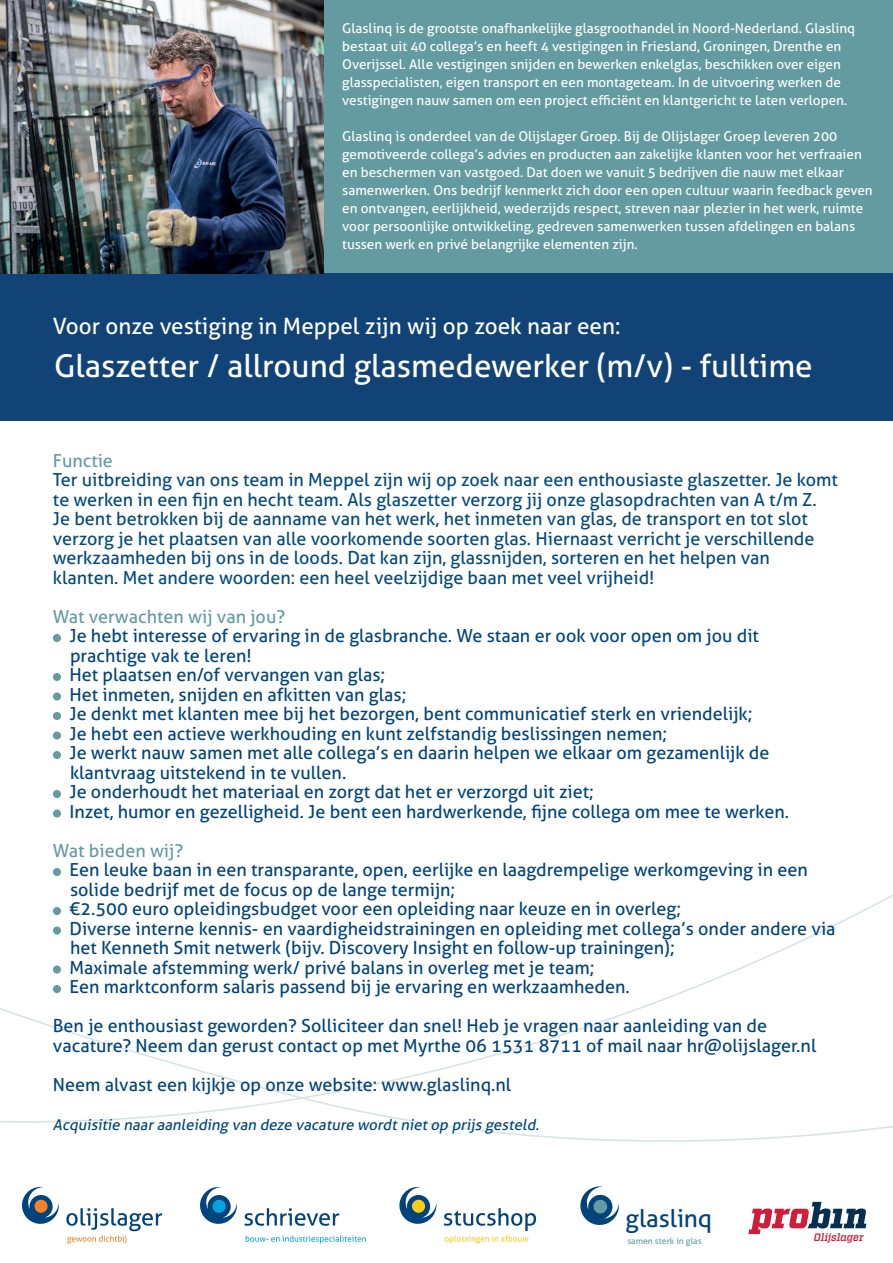
<style>
.page{position:relative;width:893px;height:1263px;background:#fff}
.page>*{position:absolute;margin:0;border:0;box-sizing:border-box;transform-origin:0 0}
.t1{font:31.5px "Aller";color:#fff}
.t2{font:24.45px "Aller";letter-spacing:-.005em;color:#00447b}
.t3{font:22.5px "Aller";color:#fff}
.t4{font:18px/19.5px "Aller";color:#00447b}
.t5{font:18px/19.5px "Aller";color:#044a7c}
.t6{font:18px "Aller";color:#649ba1}
.t7{font:italic 15px "Aller";color:#00447b}
.t8{font:13.5px/18px "Aller";color:#fff}
.t9{font:italic 600 10.8px "Factoria";letter-spacing:-.005em;color:#d01d39}
.t10{font:8.7px "Aller";letter-spacing:-.005em;color:#639ca2}
</style>
<div class="page">
<div style="left:1px;top:0;width:892px;height:273px;background:#649ba1"></div>
<div style="left:0;top:273px;width:893px;height:148px;background:#114376"></div>
<svg style="left:399px;top:1186px;width:37px;height:38px"></svg>
<svg style="left:444px;top:1208px;width:92px;height:36px"></svg>
<svg style="left:200px;top:1187px;width:37px;height:37px"></svg>
<svg style="left:244px;top:1208px;width:95px;height:18px"></svg>
<svg style="left:246px;top:1235px;width:120px;height:8px"></svg>
<svg style="left:22px;top:1186px;width:37px;height:38px"></svg>
<svg style="left:66px;top:1208px;width:96px;height:36px"></svg>
<svg style="left:0;top:1008px;width:893px;height:134px"></svg>
<div style="left:53px;top:634px;width:8px;height:8px;background:#649ba1;border-radius:50%"></div>
<div style="left:53px;top:673px;width:8px;height:8px;background:#649ba1;border-radius:50%"></div>
<div style="left:53px;top:692px;width:8px;height:8px;background:#649ba1;border-radius:50%"></div>
<div style="left:53px;top:712px;width:8px;height:8px;background:#649ba1;border-radius:50%"></div>
<div style="left:53px;top:731px;width:8px;height:8px;background:#649ba1;border-radius:50%"></div>
<div style="left:53px;top:751px;width:8px;height:8px;background:#649ba1;border-radius:50%"></div>
<div style="left:53px;top:790px;width:8px;height:8px;background:#649ba1;border-radius:50%"></div>
<div style="left:53px;top:809px;width:8px;height:8px;background:#649ba1;border-radius:50%"></div>
<div style="left:53px;top:868px;width:8px;height:8px;background:#649ba1;border-radius:50%"></div>
<div style="left:53px;top:907px;width:8px;height:8px;background:#649ba1;border-radius:50%"></div>
<div style="left:53px;top:926px;width:8px;height:8px;background:#649ba1;border-radius:50%"></div>
<div style="left:53px;top:965px;width:8px;height:8px;background:#649ba1;border-radius:50%"></div>
<div style="left:53px;top:985px;width:8px;height:8px;background:#649ba1;border-radius:50%"></div>
<img style="left:0;top:0;width:323px;height:273px">
<svg style="left:580px;top:1186px;width:39px;height:39px"></svg>
<svg style="left:748px;top:1202px;width:118px;height:32px"></svg>
<p class="t8" style="left:342px;top:20px;width:514px">Glaslinq is de grootste onafhankelijke glasgroothandel in Noord-Nederland. Glaslinq bestaat uit 40 collega’s en heeft 4 vestigingen in Friesland, Groningen, Drenthe en Overijssel. Alle vestigingen snijden en bewerken enkelglas, beschikken over eigen glasspecialisten, eigen transport en een montageteam. In de uitvoering werken de vestigingen nauw samen om een project efficiënt en klantgericht te laten verlopen.</p>
<p class="t8" style="left:342px;top:128px;width:532px">Glaslinq is onderdeel van de Olijslager Groep. Bij de Olijslager Groep leveren 200 gemotiveerde collega’s advies en producten aan zakelijke klanten voor het verfraaien en beschermen van vastgoed. Dat doen we vanuit 5 bedrijven die nauw met elkaar samenwerken. Ons bedrijf kenmerkt zich door een open cultuur waarin feedback geven en ontvangen, eerlijkheid, wederzijds respect, streven naar plezier in het werk, ruimte voor persoonlijke ontwikkeling, gedreven samenwerken tussen afdelingen en balans tussen werk en privé belangrijke elementen zijn.</p>
<p class="t3" style="left:53px;top:312px;width:569px">Voor onze vestiging in Meppel zijn wij op zoek naar een:</p>
<h1 class="t1" style="left:54px;top:347px;width:760px">Glaszetter / allround glasmedewerker (m/v) - fulltime</h1>
<p class="t6" style="left:53px;top:449px;width:62px">Functie</p>
<p class="t5" style="left:53px;top:470px;width:786px">Ter uitbreiding van ons team in Meppel zijn wij op zoek naar een enthousiaste glaszetter. Je komt te werken in een fijn en hecht team. Als glaszetter verzorg jij onze glasopdrachten van A t/m Z.<br>Je bent betrokken bij de aanname van het werk, het inmeten van glas, de transport en tot slot verzorg je het plaatsen van alle voorkomende soorten glas. Hiernaast verricht je verschillende werkzaamheden bij ons in de loods. Dat kan zijn, glassnijden, sorteren en het helpen van klanten. Met andere woorden: een heel veelzijdige baan met veel vrijheid!</p>
<p class="t6" style="left:53px;top:605px;width:234px">Wat verwachten wij van jou?</p>
<p class="t4" style="left:70px;top:626px;width:721px">Je hebt interesse of ervaring in de glasbranche. We staan er ook voor open om jou dit prachtige vak te leren!<br>Het plaatsen en/of vervangen van glas;<br>Het inmeten, snijden en afkitten van glas;<br>Je denkt met klanten mee bij het bezorgen, bent communicatief sterk en vriendelijk;<br>Je hebt een actieve werkhouding en kunt zelfstandig beslissingen nemen;<br>Je werkt nauw samen met alle collega’s en daarin helpen we elkaar om gezamenlijk de klantvraag uitstekend in te vullen.<br>Je onderhoudt het materiaal en zorgt dat het er verzorgd uit ziet;<br>Inzet, humor en gezelligheid. Je bent een hardwerkende, fijne collega om mee te werken.</p>
<p class="t6" style="left:53px;top:839px;width:132px">Wat bieden wij?</p>
<p class="t4" style="left:70px;top:860px;width:767px">Een leuke baan in een transparante, open, eerlijke en laagdrempelige werkomgeving in een solide bedrijf met de focus op de lange termijn;<br>€2.500 euro opleidingsbudget voor een opleiding naar keuze en in overleg;<br>Diverse interne kennis- en vaardigheidstrainingen en opleiding met collega’s onder andere via het Kenneth Smit netwerk (bijv. Discovery Insight en follow-up trainingen);<br>Maximale afstemming werk/ privé balans in overleg met je team;<br>Een marktconform salaris passend bij je ervaring en werkzaamheden.</p>
<p class="t4" style="left:53px;top:1016px;width:765px">Ben je enthousiast geworden? Solliciteer dan snel! Heb je vragen naar aanleiding van de vacature? Neem dan gerust contact op met Myrthe 06 1531 8711 of mail naar hr@olijslager.nl</p>
<p class="t4" style="left:53px;top:1074px;width:460px">Neem alvast een kijkje op onze website: www.glaslinq.nl</p>
<p class="t7" style="left:53px;top:1115px;width:491px">Acquisitie naaraanleiding van deze vacature wordtnietop prijs gesteld.</p>
<h2 class="t2" style="left:626px;top:1203px;width:88px">glaslinq</h2>
<p class="t10" style="left:627px;top:1235px;width:76px">samen sterk in glas</p>
<p class="t9" style="left:814px;top:1231px;width:52px">Olijslager</p>
</div>
